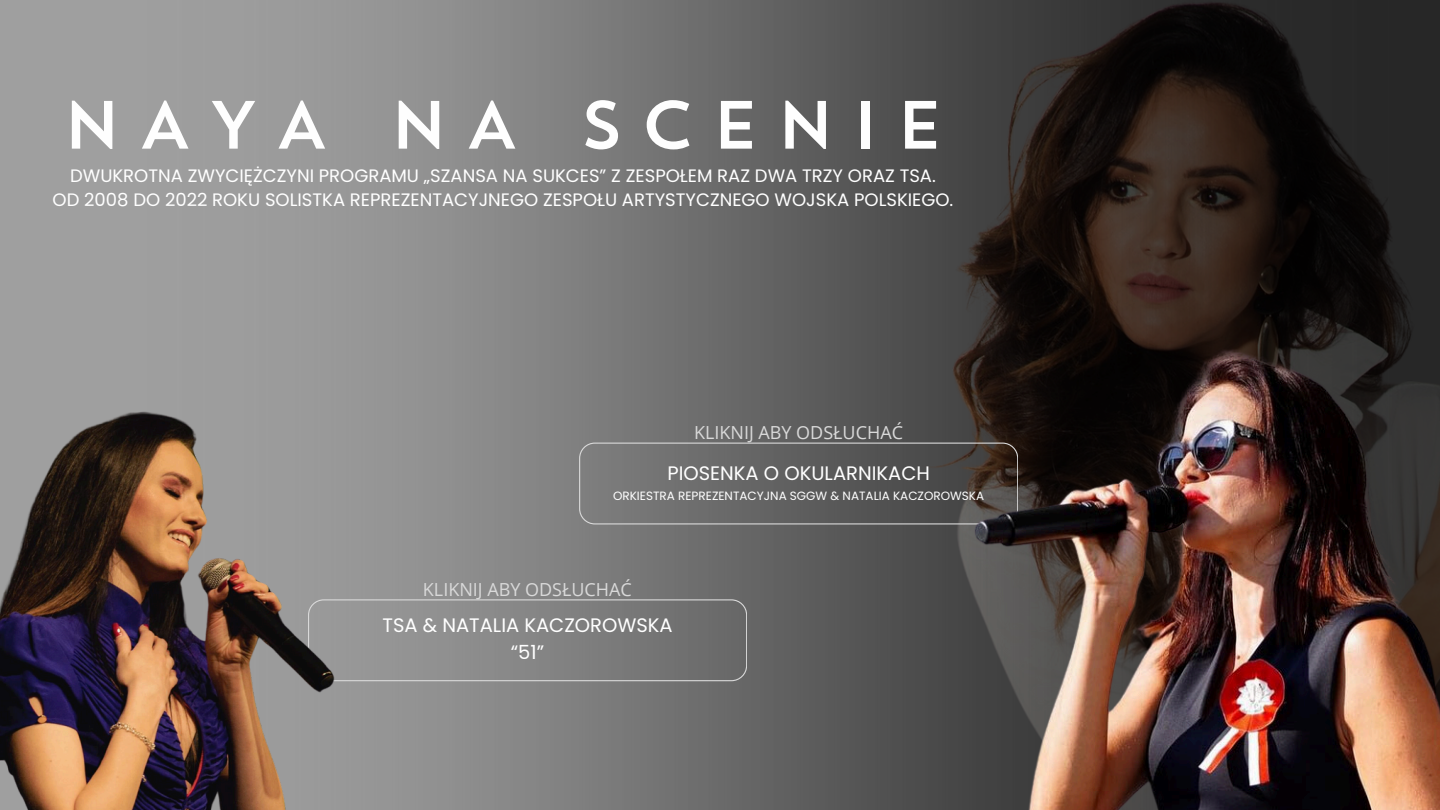
<style>
.page{position:relative;width:1440px;height:810px;background:#9f9f9f}
.page>*{position:absolute;margin:0;border:0;box-sizing:border-box;transform-origin:0 0}
.t1{font:67.8px "Trend Sans One";letter-spacing:.23em;color:#fefefe}
.t2{font:19.5px/27px "Poppins";color:#fff;text-align:center}
.t3{font:18px/24.8px "Poppins";color:#fff;text-align:center}
.t4{font:18px "Open Sans";color:#d9d9d9}
.t5{font:12px "Poppins";color:#fff}
</style>
<div class="page">
<img style="left:392px;top:0;width:1048px;height:810px">
<svg style="left:408px;top:599px;width:273px;height:82px"></svg>
<div style="left:579px;top:443px;width:102px;height:81px;background:#787878"></div>
<img style="left:0;top:390px;width:408px;height:420px">
<img style="left:681px;top:315px;width:759px;height:495px">
<h1 class="t1" style="left:62px;top:98px;width:884px">NAYA NA SCENIE</h1>
<h2 class="t3" style="left:53px;top:163px;width:902px">DWUKROTNA ZWYCIĘŻCZYNI PROGRAMU „SZANSA NA SUKCES” Z ZESPOŁEM RAZ DWA TRZY ORAZ TSA.<br>OD 2008 DO 2022 ROKU SOLISTKA REPREZENTACYJNEGO ZESPOŁU ARTYSTYCZNEGO WOJSKA POLSKIEGO.</h2>
<h2 class="t4" style="left:694px;top:420px;width:211px">KLIKNIJ ABY ODSŁUCHAĆ</h2>
<p class="t2" style="left:667px;top:460px;width:264px">PIOSENKA O OKULARNIKACH</p>
<h2 class="t5" style="left:613px;top:487px;width:373px">ORKIESTRA REPREZENTACYJNA SGGW &amp; NATALIA KACZOROWSKA</h2>
<h2 class="t4" style="left:423px;top:576px;width:211px">KLIKNIJ ABY ODSŁUCHAĆ</h2>
<p class="t2" style="left:382px;top:612px;width:292px">TSA &amp; NATALIA KACZOROWSKA “51”</p>
</div>
